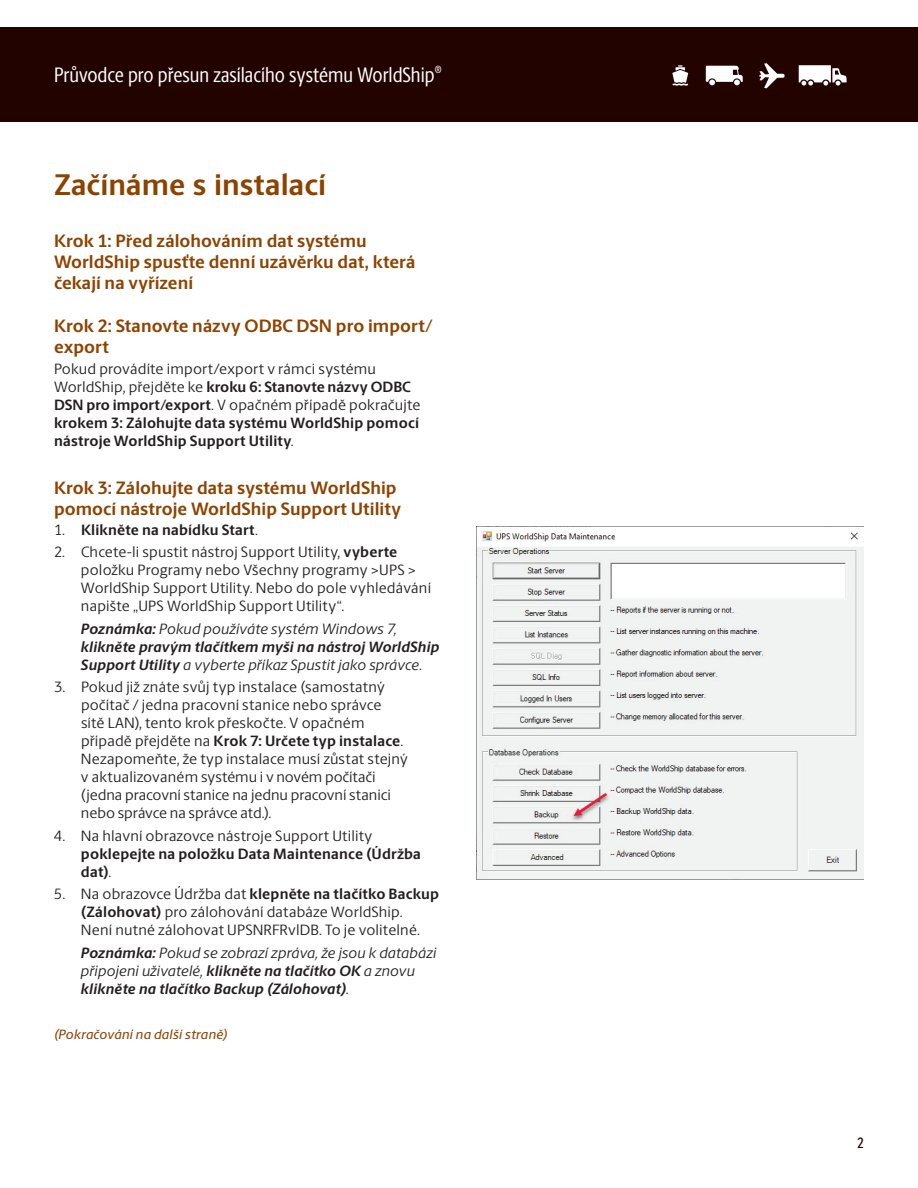
<style>
.page{position:relative;width:918px;height:1188px;background:#fff}
.page>*{position:absolute;margin:0;border:0;box-sizing:border-box;transform-origin:0 0}
.t1{font:700 30px "UPS Berlingske Sans";color:#8d4300}
.t2{font:21px "UPS Berlingske Sans Cn";color:#fff}
.t3{font:700 18px/21px "UPS Berlingske Sans";color:#8d4300}
.t4{font:15px/18px "UPS Berlingske Sans";letter-spacing:.01em;color:#231f20}
.t5{font:700 15px/18px "UPS Berlingske Sans";letter-spacing:.01em;color:#231f20}
.t6{font:italic 700 15px/18px "UPS Berlingske Sans";letter-spacing:.005em;color:#231f20}
.t7{font:500 15px "UPS Berlingske Sans Cn";color:#230300}
.t8{font:italic 500 13.5px "UPS Berlingske Sans";letter-spacing:.015em;color:#8d4300}
.s1{font-weight:400}
.s2{font-weight:700}
.s3{font-weight:400;font-style:normal}
</style>
<div class="page">
<div style="left:0;top:27px;width:918px;height:95px;background:#230300"></div>
<svg style="left:672px;top:65px;width:16px;height:21px"></svg>
<svg style="left:706px;top:66px;width:37px;height:20px"></svg>
<svg style="left:759px;top:63px;width:26px;height:25px"></svg>
<svg style="left:799px;top:65px;width:48px;height:21px"></svg>
<img style="left:477px;top:526px;width:387px;height:353px">
<h2 class="t2" style="left:54px;top:60px;width:389px">Průvodce pro přesun zasílacího systému WorldShip<sup>®</sup></h2>
<h1 class="t1" style="left:54px;top:162px;width:274px">Začínáme s instalací</h1>
<p class="t3" style="left:54px;top:230px;width:363px">Krok 1: Před zálohováním dat systému<br>WorldShip spusťte denní uzávěrku dat, která čekají na vyřízení</p>
<p class="t3" style="left:54px;top:315px;width:380px">Krok 2: Stanovte názvy ODBC DSN pro import/ export</p>
<p class="t5" style="left:54px;top:359px;width:368px"><span class="s1">Pokud provádíte import/export v rámci systému WorldShip, přejděte ke</span> kroku 6: Stanovte názvy ODBC DSN pro import/export<span class="s1">. V opačném případě pokračujte </span>krokem 3: Zálohujte data systému WorldShip pomocí nástroje WorldShip Support Utility<span class="s1">.</span></p>
<p class="t3" style="left:54px;top:477px;width:349px">Krok 3: Zálohujte data systému WorldShip pomocí nástroje WorldShip Support Utility</p>
<p class="t5" style="left:54px;top:521px;width:206px"><span class="s1">1.</span> Klikněte na nabídku Start<span class="s1">.</span></p>
<p class="t4" style="left:81px;top:543px;width:352px;text-indent:-27px">2. Chcete-li spustit nástroj Support Utility, <span class="s2">vyberte </span>položku Programy nebo Všechny programy &gt;UPS &gt; WorldShip Support Utility. Nebo do pole vyhledávání napište „UPS WorldShip Support Utility“.</p>
<p class="t6" style="left:81px;top:620px;width:360px">Poznámka: <span class="s1">Pokud používáte systém Windows 7, </span>klikněte pravým tlačítkem myši na nástroj WorldShip<br>Support Utility <span class="s1">a vyberte příkaz Spustit jako správce</span><span class="s3">.</span></p>
<p class="t4" style="left:81px;top:678px;width:328px;text-indent:-27px">3. Pokud již znáte svůj typ instalace (samostatný počítač / jedna pracovní stanice nebo správce sítě LAN), tento krok přeskočte. V opačném případě přejděte na <span class="s2">Krok 7: Určete typ instalace</span>.<br>Nezapomeňte, že typ instalace musí zůstat stejný v aktualizovaném systému i v novém počítači (jedna pracovní stanice na jednu pracovní stanici nebo správce na správce atd.).</p>
<p class="t4" style="left:54px;top:826px;width:320px">4. Na hlavní obrazovce nástroje Support Utility</p>
<p class="t5" style="left:81px;top:845px;width:342px">poklepejte na položku Data Maintenance (Údržba dat)<span class="s1">.</span></p>
<p class="t4" style="left:81px;top:885px;width:360px;text-indent:-27px">5. Na obrazovce Údržba dat <span class="s2">klepněte na tlačítko Backup (Zálohovat)</span> pro zálohování databáze WorldShip.<br>Není nutné zálohovat UPSNRFRvlDB. To je volitelné.</p>
<p class="t6" style="left:81px;top:944px;width:357px">Poznámka: <span class="s1">Pokud se zobrazí zpráva, že jsou k databázi připojeni uživatelé,</span> klikněte na tlačítko OK <span class="s1">a znovu </span>klikněte na tlačítko Backup (Zálohovat)<span class="s3">.</span></p>
<p class="t8" style="left:54px;top:1025px;width:175px">(Pokračování na další straně)</p>
<p class="t7" style="left:857px;top:1132px;width:8px">2</p>
</div>
